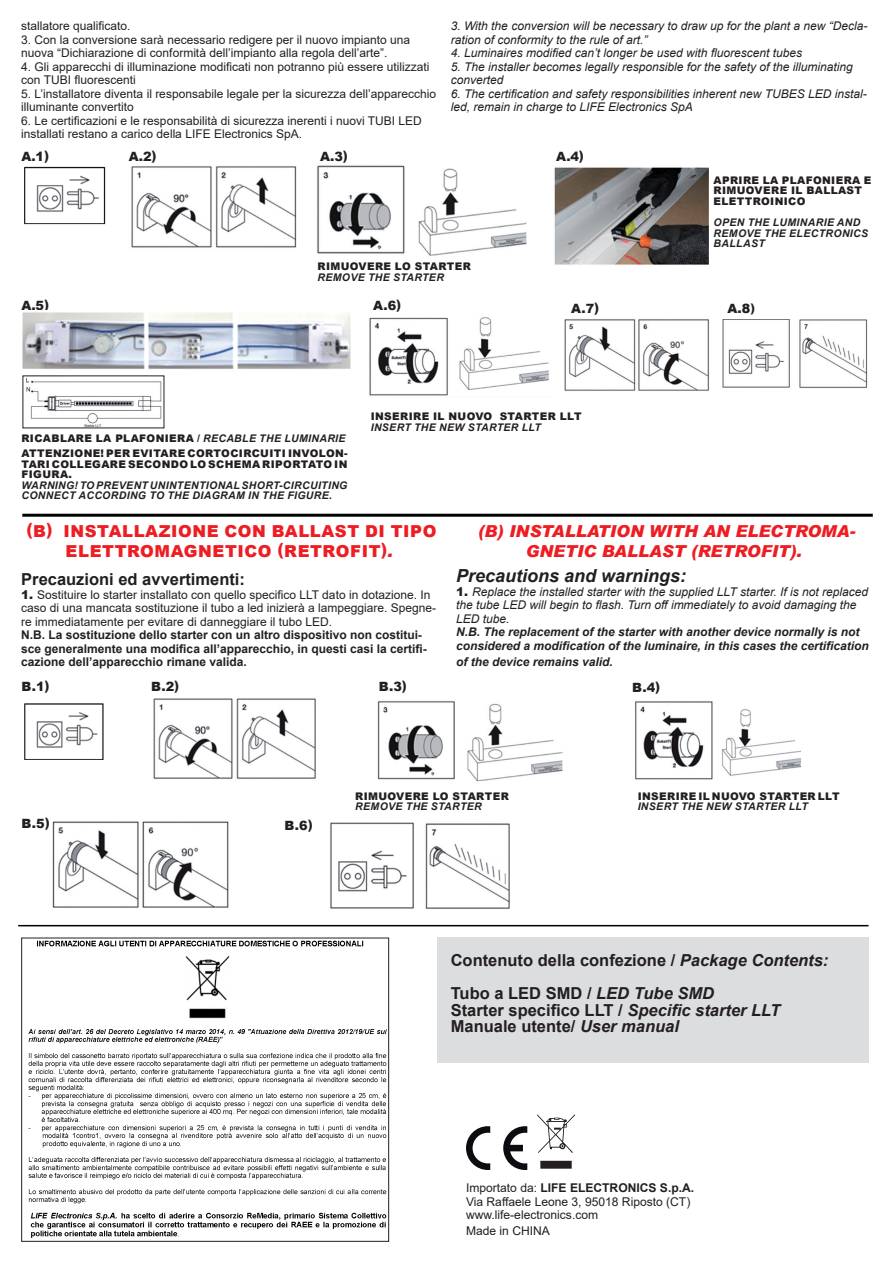
<style>
.page{position:relative;width:893px;height:1263px;background:#fff}
.page>*{position:absolute;margin:0;border:0;box-sizing:border-box;transform-origin:0 0}
.t1{font:italic 700 18px "Arial";color:#231f20}
.t2{font:700 16.5px/33px "Arial";color:#231f20}
.t3{font:900 16.5px/19.8px "Arial";letter-spacing:.035em;color:#ee1d23;text-align:center}
.t4{font:italic 900 16.5px/19.8px "Arial";color:#ee1d23;text-align:center}
.t5{font:900 12.75px "Arial";color:#231f20}
.t6{font:12px/13.5px "Arial";color:#231f20}
.t7{font:italic 12px/13.5px "Arial";color:#231f20}
.t8{font:700 12px/13.5px "Arial";color:#231f20}
.t9{font:italic 700 12px/13.5px "Arial";color:#231f20}
.t10{font:900 10.5px/10.5px "Arial";letter-spacing:.035em;color:#231f20}
.t11{font:italic 700 10.5px/10.5px "Arial";letter-spacing:.035em;color:#231f20}
.s1{font-size:11.7px}
.s2{font-weight:700}
.s3{font-weight:700;font-style:italic}
.s4{font-style:italic}
.s5{font-weight:900}
.s6{font-weight:900;font-style:normal}
</style>
<div class="page">
<div style="left:437px;top:937px;width:431px;height:126px;background:#dcdddf"></div>
<img style="left:24px;top:166px;width:82px;height:59px">
<img style="left:131px;top:166px;width:166px;height:82px">
<img style="left:317px;top:165px;width:210px;height:91px">
<hr style="left:22px;top:514px;width:851px;height:3px;background:#000">
<img style="left:554px;top:167px;width:155px;height:98px">
<img style="left:22px;top:312px;width:329px;height:57px">
<img style="left:26px;top:378px;width:136px;height:48px">
<img style="left:722px;top:319px;width:146px;height:69px">
<img style="left:564px;top:319px;width:145px;height:72px">
<img style="left:369px;top:317px;width:180px;height:79px">
<img style="left:28px;top:940px;width:359px;height:298px">
<div style="left:21px;top:937px;width:368px;height:305px;border:1px solid #231f20"></div>
<svg style="left:503px;top:1126px;width:24px;height:44px"></svg>
<svg style="left:466px;top:1126px;width:24px;height:44px"></svg>
<svg style="left:537px;top:1114px;width:38px;height:55px"></svg>
<img style="left:24px;top:703px;width:80px;height:57px">
<img style="left:377px;top:701px;width:186px;height:81px">
<img style="left:330px;top:822px;width:180px;height:87px">
<img style="left:52px;top:821px;width:177px;height:87px">
<img style="left:635px;top:701px;width:166px;height:79px">
<img style="left:153px;top:698px;width:163px;height:81px">
<hr style="left:18px;top:925px;width:850px;height:1px;background:#000">
<p class="t6" style="left:21px;top:19px;width:111px">stallatore qualificato.</p>
<p class="t6" style="left:21px;top:32px;width:390px">3. Con la conversione sarà necessario redigere per il nuovo impianto una nuova “Dichiarazione di conformità dell’impianto alla regola dell’arte”.</p>
<p class="t6" style="left:21px;top:59px;width:410px">4. Gli apparecchi di illuminazione modificati non potranno più essere utilizzati con TUBI fluorescenti</p>
<p class="t6" style="left:21px;top:86px;width:416px">5. L’installatore diventa il responsabile legale per la sicurezza dell’apparecchio illuminante convertito</p>
<p class="t6" style="left:21px;top:113px;width:402px">6. Le certificazioni e le responsabilità di sicurezza inerenti i nuovi TUBI LED installati restano a carico della LIFE Electronics SpA.</p>
<p class="t7" style="left:451px;top:19px;width:418px">3. With the conversion will be necessary to draw up for the plant a new “Decla&shy;ration of conformity to the rule of art.”</p>
<p class="t7" style="left:451px;top:46px;width:353px">4. Luminaires modified can’t longer be used with fluorescent tubes</p>
<p class="t7" style="left:451px;top:60px;width:404px">5. The installer becomes legally responsible for the safety of the illuminating converted</p>
<p class="t7" style="left:451px;top:87px;width:418px">6. The certification and safety responsibilities inherent new TUBES LED instal&shy;led, remain in charge to LIFE Electronics SpA</p>
<p class="t5" style="left:21px;top:147px;width:29px">A.1)</p>
<p class="t5" style="left:129px;top:147px;width:29px">A.2)</p>
<p class="t5" style="left:320px;top:147px;width:29px">A.3)</p>
<p class="t5" style="left:556px;top:147px;width:29px">A.4)</p>
<p class="t10" style="left:714px;top:175px;width:159px">APRIRE LA PLAFONIERA E<br>RIMUOVERE IL BALLAST<br>ELETTROINICO</p>
<p class="t11" style="left:714px;top:217px;width:156px">OPEN THE LUMINARIE AND<br>REMOVE THE ELECTRONICS<br>BALLAST</p>
<p class="t5" style="left:21px;top:296px;width:29px">A.5)</p>
<p class="t10" style="left:317px;top:261px;width:155px">RIMUOVERE LO STARTER</p>
<p class="t11" style="left:317px;top:272px;width:128px">REMOVE THE STARTER</p>
<p class="t5" style="left:373px;top:296px;width:29px">A.6)</p>
<p class="t5" style="left:571px;top:299px;width:29px">A.7)</p>
<p class="t5" style="left:727px;top:299px;width:29px">A.8<span class="s1">)</span></p>
<p class="t10" style="left:371px;top:411px;width:212px">INSERIRE IL NUOVO STARTER LLT</p>
<p class="t11" style="left:371px;top:422px;width:172px">INSERT THE NEW STARTER LLT</p>
<p class="t10" style="left:21px;top:430px;width:328px;line-height:15.3px">RICABLARE LA PLAFONIERA <span class="s2">/</span> <span class="s3">RECABLE THE LUMINARIE<br></span>ATTENZIONE! PER EVITARE CORTOCIRCUITI INVOLON-</p>
<p class="t10" style="left:21px;top:459px;width:328px">TARI COLLEGARE SECONDO LO SCHEMA RIPORTATO IN<br>FIGURA.</p>
<p class="t11" style="left:21px;top:480px;width:328px">WARNING! TO PREVENT UNINTENTIONAL SHORT-CIRCUITING<br>CONNECT ACCORDING TO THE DIAGRAM IN THE FIGURE.</p>
<h2 class="t3" style="left:26px;top:520px;width:412px">(B) INSTALLAZIONE CON BALLAST DI TIPO<br>ELETTROMAGNETICO (RETROFIT)<span class="s4">.</span></h2>
<h2 class="t2" style="left:21px;top:563px;width:225px">Precauzioni ed avvertimenti:</h2>
<p class="t6" style="left:21px;top:587px;width:416px"><span class="s5">1.</span> Sostituire lo starter installato con quello specifico LLT dato in dotazione. In caso di una mancata sostituzione il tubo a led inizierà a lampeggiare. Spegne&shy;re immediatamente per evitare di danneggiare il tubo LED.</p>
<p class="t8" style="left:21px;top:628px;width:407px">N.B. La sostituzione dello starter con un altro dispositivo non costitui&shy;sce generalmente una modifica all’apparecchio, in questi casi la certifi&shy;cazione dell’apparecchio rimane valida.</p>
<h2 class="t4" style="left:478px;top:521px;width:379px">(B) INSTALLATION WITH AN ELECTROMA-<br>GNETIC BALLAST (RETROFIT).</h2>
<h1 class="t1" style="left:456px;top:564px;width:232px">Precautions and warnings:</h1>
<p class="t7" style="left:456px;top:585px;width:414px"><span class="s6">1.</span> Replace the installed starter with the supplied LLT starter. If is not replaced the tube LED will begin to flash. Turn off immediately to avoid damaging the<br>LED tube.</p>
<p class="t9" style="left:456px;top:626px;width:414px">N.B. The replacement of the starter with another device normally is not considered a modification of the luminaire, in this cases the certification</p>
<p class="t9" style="left:456px;top:656px;width:158px">of the device remains valid.</p>
<p class="t5" style="left:151px;top:677px;width:30px">B.2)</p>
<p class="t5" style="left:379px;top:677px;width:30px">B.3)</p>
<p class="t5" style="left:21px;top:677px;width:30px">B.1)</p>
<p class="t5" style="left:632px;top:679px;width:30px">B.4)</p>
<p class="t5" style="left:21px;top:814px;width:30px">B.5)</p>
<p class="t5" style="left:285px;top:817px;width:30px">B.6)</p>
<p class="t10" style="left:355px;top:790px;width:155px">RIMUOVERE LO STARTER</p>
<p class="t11" style="left:355px;top:801px;width:128px">REMOVE THE STARTER</p>
<p class="t10" style="left:638px;top:790px;width:203px">INSERIRE IL NUOVO STARTER LLT</p>
<p class="t11" style="left:638px;top:801px;width:172px">INSERT THE NEW STARTER LLT</p>
<h2 class="t2" style="left:451px;top:944px;width:379px">Contenuto della confezione / <span class="s4">Package Contents:<br></span>Tubo a LED SMD / <span class="s4">LED Tube SMD</span></h2>
<h2 class="t2" style="left:451px;top:1002px;width:331px;line-height:16.5px">Starter specifico LLT / <span class="s4">Specific starter LLT<br></span>Manuale utente/ <span class="s4">User manual</span></h2>
<p class="t6" style="left:466px;top:1181px;width:230px">Importato da: <span class="s2">LIFE ELECTRONICS S.p.A.<br></span>Via Raffaele Leone 3, 95018 Riposto (CT) www.life-electronics.com</p>
<p class="t6" style="left:466px;top:1223px;width:85px">Made in CHINA</p>
</div>
